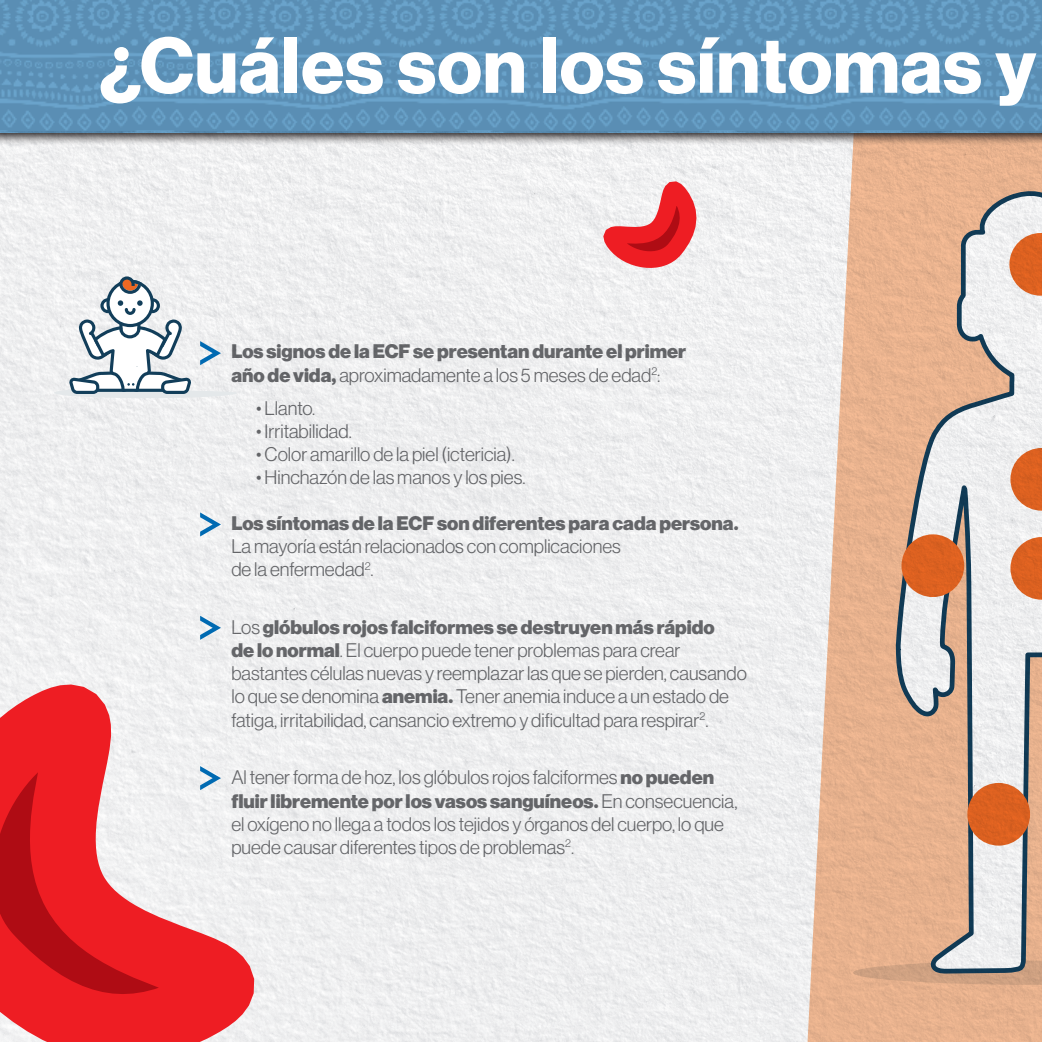
<style>
.page{position:relative;width:1042px;height:1042px;background:#fff}
.page>*{position:absolute;margin:0;border:0;box-sizing:border-box;transform-origin:0 0}
.t1{font:700 77px "Volta Modern Display 75";letter-spacing:.01em;color:#fff}
.t2{font:300 19.25px/23.1px "Volta Modern Display 45";color:#6c6d70}
.t3{font:900 19.25px "Volta Modern Display 95";color:#6c6d70}
.s1{font-family:"Volta Modern Display 95";font-weight:900}
.s2{font-family:"Volta Modern Display 45";font-weight:300}
</style>
<div class="page">
<img style="left:0;top:0;width:1042px;height:1042px">
<svg style="left:0;top:276px;width:237px;height:122px"></svg>
<svg style="left:200px;top:512px;width:21px;height:24px"></svg>
<svg style="left:200px;top:616px;width:21px;height:24px"></svg>
<svg style="left:0;top:683px;width:289px;height:359px"></svg>
<svg style="left:601px;top:171px;width:112px;height:113px"></svg>
<h1 class="t1" style="left:99px;top:21px;width:938px">¿Cuáles son los síntomas y</h1>
<p class="t3" style="left:231px;top:340px;width:456px">Los signos de la ECF se presentan durante el primer</p>
<p class="t2" style="left:231px;top:363px;width:431px"><span class="s1">año de vida,</span> aproximadamente a los 5 meses de edad<sup>2</sup>:</p>
<p class="t2" style="left:256px;top:396px;width:61px">• Llanto.</p>
<p class="t2" style="left:256px;top:419px;width:97px">• Irritabilidad.</p>
<p class="t2" style="left:256px;top:442px;width:260px">• Color amarillo de la piel (ictericia).</p>
<p class="t2" style="left:256px;top:465px;width:271px">• Hinchazón de las manos y los pies.</p>
<p class="t3" style="left:231px;top:512px;width:509px">Los síntomas de la ECF son diferentes para cada persona.</p>
<p class="t2" style="left:231px;top:535px;width:391px">La mayoría están relacionados con complicaciones de la enfermedad<sup>2</sup>.</p>
<p class="t3" style="left:231px;top:616px;width:485px"><span class="s2">Los</span> glóbulos rojos falciformes se destruyen más rápido</p>
<p class="t2" style="left:231px;top:639px;width:517px"><span class="s1">de lo normal</span>. El cuerpo puede tener problemas para crear bastantes células nuevas y reemplazar las que se pierden, causando lo que se denomina <span class="s1">anemia.</span> Tener anemia induce a un estado de fatiga, irritabilidad, cansancio extremo y dificultad para respirar<sup>2</sup>.</p>
<p class="t2" style="left:231px;top:766px;width:484px">Al tener forma de hoz, los glóbulos rojos falciformes <span class="s1">no pueden</span></p>
<p class="t3" style="left:231px;top:789px;width:508px">fluir libremente por los vasos sanguíneos. <span class="s2">En consecuencia,</span></p>
<p class="t2" style="left:231px;top:812px;width:494px">el oxígeno no llega a todos los tejidos y órganos del cuerpo, lo que puede causar diferentes tipos de problemas<sup>2</sup>.</p>
</div>
